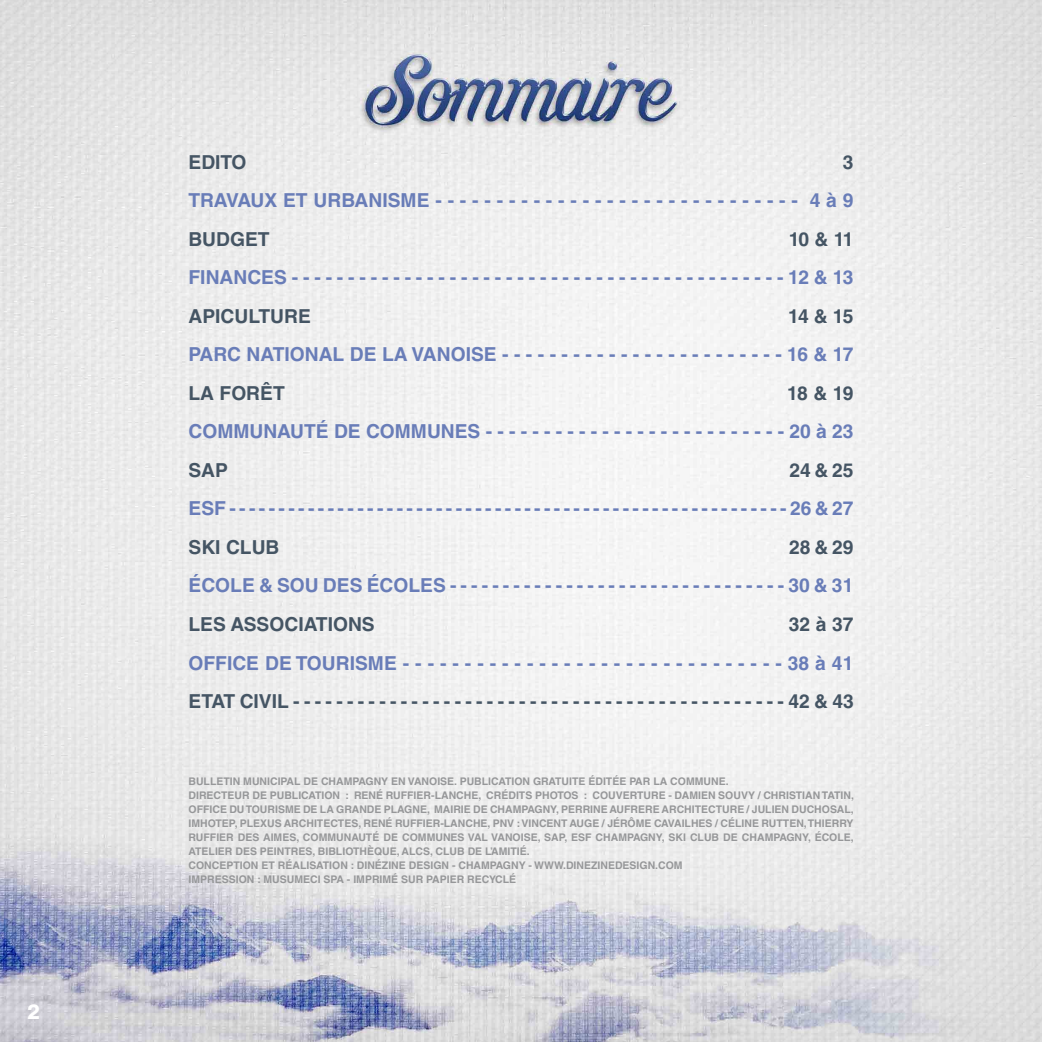
<style>
.page{position:relative;width:1042px;height:1042px;background:#fff}
.page>*{position:absolute;margin:0;border:0;box-sizing:border-box;transform-origin:0 0}
.t1{font:700 21px "Haas Grot Disp 75";color:#fff}
.t2{font:700 19.25px "Helvetica LT Std";color:#697db8}
.t3{font:700 19.25px "Helvetica LT Std";color:#455564}
.t4{font:700 10.5px/14px "Helvetica LT Std";color:#969799;text-align:justify}
</style>
<div class="page">
<img style="left:0;top:0;width:1042px;height:1042px">
<p class="t1" style="left:27px;top:1000px;width:14px">2</p>
<p class="t3" style="left:189px;top:150px;width:60px">EDITO</p>
<p class="t3" style="left:843px;top:150px;width:12px">3</p>
<p class="t2" style="left:189px;top:189px;width:666px">TRAVAUX ET URBANISME - - - - - - - - - - - - - - - - - - - - - - - - - - - - - - 4 à 9</p>
<p class="t3" style="left:189px;top:227px;width:83px">BUDGET</p>
<p class="t3" style="left:789px;top:227px;width:66px">10 &amp; 11</p>
<p class="t2" style="left:189px;top:266px;width:666px">FINANCES - - - - - - - - - - - - - - - - - - - - - - - - - - - - - - - - - - - - - - - - - - - - 12 &amp; 13</p>
<p class="t3" style="left:189px;top:304px;width:124px">APICULTURE</p>
<p class="t3" style="left:788px;top:304px;width:67px">14 &amp; 15</p>
<p class="t2" style="left:189px;top:343px;width:666px">PARC NATIONAL DE LA VANOISE - - - - - - - - - - - - - - - - - - - - - - - - 16 &amp; 17</p>
<p class="t3" style="left:189px;top:381px;width:98px">LA FORÊT</p>
<p class="t3" style="left:787px;top:381px;width:68px">18 &amp; 19</p>
<p class="t2" style="left:189px;top:420px;width:666px">COMMUNAUTÉ DE COMMUNES - - - - - - - - - - - - - - - - - - - - - - - - - - 20 à 23</p>
<p class="t3" style="left:189px;top:458px;width:41px">SAP</p>
<p class="t3" style="left:789px;top:458px;width:65px">24 &amp; 25</p>
<p class="t2" style="left:189px;top:497px;width:666px">ESF - - - - - - - - - - - - - - - - - - - - - - - - - - - - - - - - - - - - - - - - - - - - - - - - - - - - - - - - - 26 &amp; 27</p>
<p class="t3" style="left:189px;top:535px;width:92px">SKI CLUB</p>
<p class="t3" style="left:789px;top:535px;width:66px">28 &amp; 29</p>
<p class="t2" style="left:189px;top:574px;width:666px">ÉCOLE &amp; SOU DES ÉCOLES - - - - - - - - - - - - - - - - - - - - - - - - - - - - - - - - 30 &amp; 31</p>
<p class="t3" style="left:189px;top:612px;width:188px">LES ASSOCIATIONS</p>
<p class="t3" style="left:789px;top:612px;width:66px">32 à 37</p>
<p class="t2" style="left:189px;top:651px;width:666px">OFFICE DE TOURISME - - - - - - - - - - - - - - - - - - - - - - - - - - - - - - - 38 à 41</p>
<p class="t3" style="left:189px;top:689px;width:667px">ETAT CIVIL - - - - - - - - - - - - - - - - - - - - - - - - - - - - - - - - - - - - - - - - - - - - - - 42 &amp; 43</p>
<p class="t4" style="left:189px;top:774px;width:541px">BULLETIN MUNICIPAL DE CHAMPAGNY EN VANOISE. PUBLICATION GRATUITE ÉDITÉE PAR LA COMMUNE.</p>
<p class="t4" style="left:189px;top:788px;width:667px">DIRECTEUR DE PUBLICATION : RENÉ RUFFIER-LANCHE, CRÉDITS PHOTOS : COUVERTURE - DAMIEN SOUVY / CHRISTIAN TATIN, OFFICE DU TOURISME DE LA GRANDE PLAGNE, MAIRIE DE CHAMPAGNY, PERRINE AUFRERE ARCHITECTURE / JULIEN DUCHOSAL, IMHOTEP, PLEXUS ARCHITECTES, RENÉ RUFFIER-LANCHE, PNV : VINCENT AUGE / JÉRÔME CAVAILHES / CÉLINE RUTTEN, THIERRY RUFFIER DES AIMES, COMMUNAUTÉ DE COMMUNES VAL VANOISE, SAP, ESF CHAMPAGNY, SKI CLUB DE CHAMPAGNY, ÉCOLE, ATELIER DES PEINTRES, BIBLIOTHÈQUE, ALCS, CLUB DE L’AMITIÉ.</p>
<p class="t4" style="left:189px;top:858px;width:496px">CONCEPTION ET RÉALISATION : DINÉZINE DESIGN - CHAMPAGNY - WWW.DINEZINEDESIGN.COM</p>
<p class="t4" style="left:189px;top:872px;width:329px">IMPRESSION : MUSUMECI SPA - IMPRIMÉ SUR PAPIER RECYCLÉ</p>
</div>
